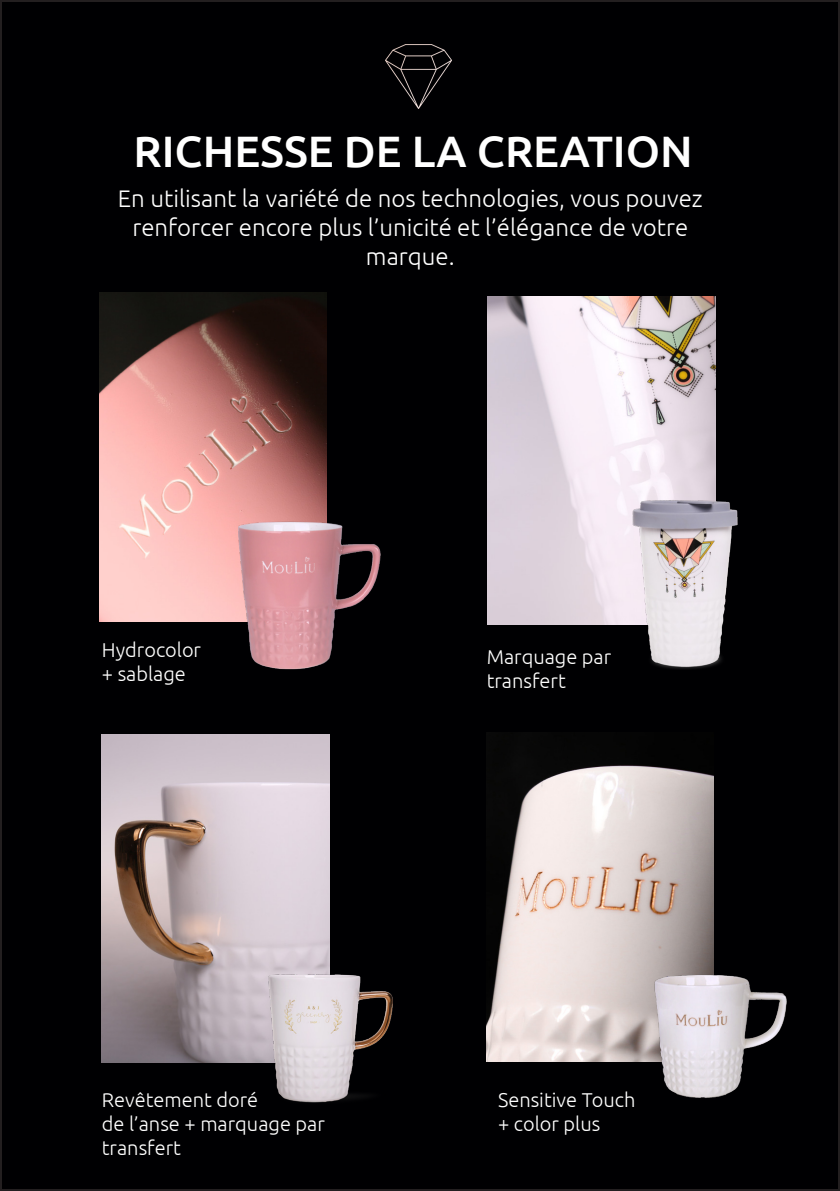
<style>
.page{position:relative;width:840px;height:1191px;background:#fff}
.page>*{position:absolute;margin:0;border:0;box-sizing:border-box;transform-origin:0 0}
.t1{font:500 44px "Ubuntu";color:#fff}
.t2{font:300 24px/28.8px "Ubuntu";color:#fff;text-align:center}
.t3{font:300 20px/24px "Ubuntu";color:#fff}
</style>
<div class="page">
<div style="left:1px;top:1px;width:837px;height:1189px;background:#000002"></div>
<img style="left:385px;top:45px;width:66px;height:63px">
<img style="left:487px;top:296px;width:227px;height:329px">
<img style="left:102px;top:734px;width:227px;height:328px">
<img style="left:99px;top:293px;width:227px;height:328px">
<img style="left:628px;top:495px;width:110px;height:174px">
<img style="left:228px;top:509px;width:153px;height:161px">
<img style="left:261px;top:964px;width:132px;height:139px">
<img style="left:486px;top:756px;width:227px;height:305px">
<img style="left:645px;top:963px;width:142px;height:135px">
<p class="t1" style="left:133px;top:124px;width:560px">RICHESSE DE LA CREATION</p>
<p class="t2" style="left:118px;top:184px;width:586px">En utilisant la variété de nos technologies, vous pouvez renforcer encore plus l’unicité et l’élégance de votre marque.</p>
<p class="t3" style="left:102px;top:637px;width:101px">Hydrocolor</p>
<p class="t3" style="left:102px;top:661px;width:85px">+ sablage</p>
<p class="t3" style="left:102px;top:1087px;width:158px">Revêtement doré</p>
<p class="t3" style="left:102px;top:1111px;width:224px">de l’anse + marquage par transfert</p>
<p class="t3" style="left:486px;top:645px;width:126px">Marquage par</p>
<p class="t3" style="left:486px;top:669px;width:81px">transfert</p>
<p class="t3" style="left:497px;top:1087px;width:139px">Sensitive Touch</p>
<p class="t3" style="left:497px;top:1111px;width:104px">+ color plus</p>
</div>
